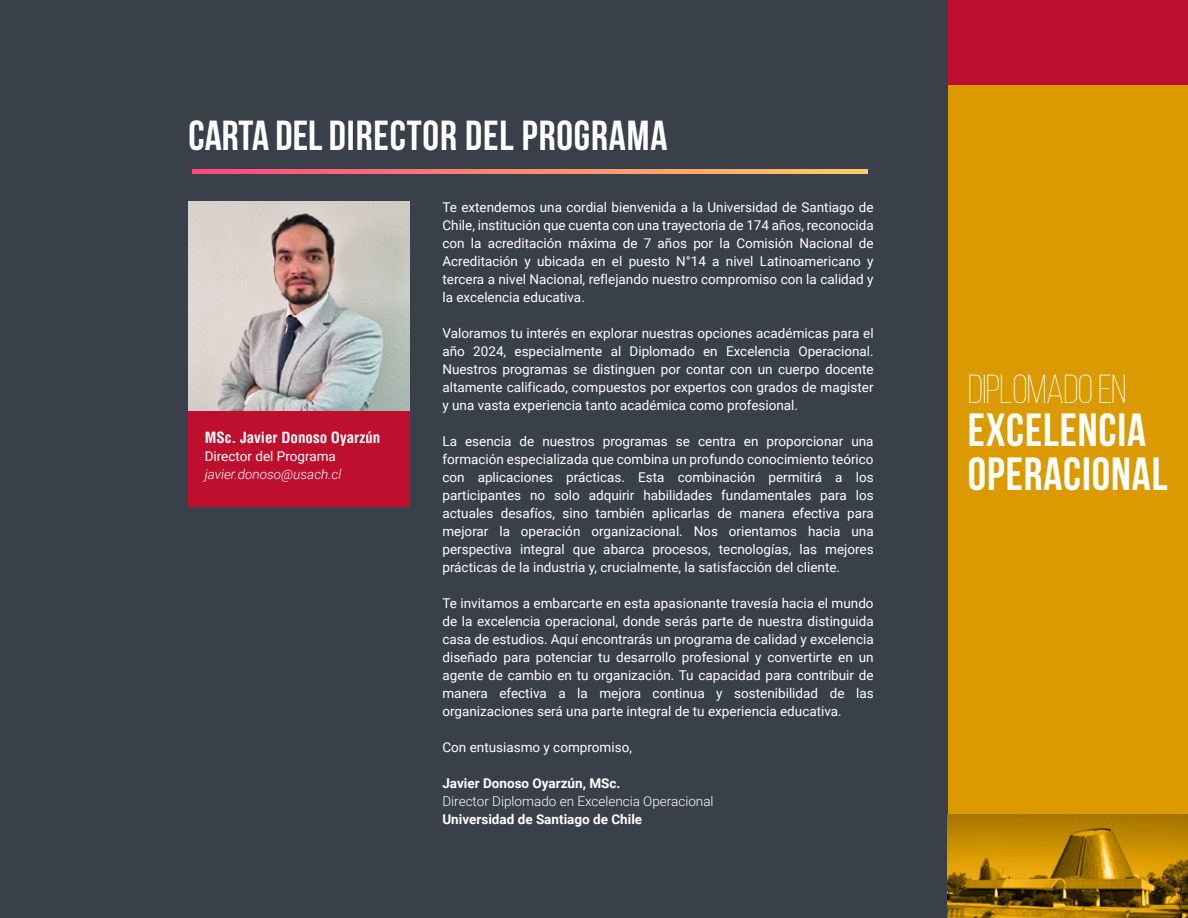
<style>
.page{position:relative;width:1188px;height:918px;background:#394049}
.page>*{position:absolute;margin:0;border:0;box-sizing:border-box;transform-origin:0 0}
.t1{font:700 46.5px/43.5px "Bebas Neue";letter-spacing:.02em;color:#fff}
.t2{font:700 42px "Bebas Neue";letter-spacing:.02em;color:#fff}
.t3{font:300 40.5px "Bebas Neue";letter-spacing:-.02em;color:#fff}
.t4{font:700 condensed 15px "Helvetica";color:#fff}
.t5{font:13.5px/18px "Roboto";color:#fff;text-align:justify}
.t6{font:700 13.5px "Roboto";color:#fff}
.t7{font:300 13.5px "Roboto";color:#fff}
.t8{font:italic 300 13.5px "Roboto";color:#fff}
</style>
<div class="page">
<div style="left:949px;top:0;width:239px;height:918px;background:#da9a00"></div>
<img style="left:188px;top:201px;width:222px;height:210px">
<div style="left:188px;top:411px;width:222px;height:96px;background:#be102e"></div>
<svg style="left:192px;top:169px;width:675px;height:4px;background:#ff8972"></svg>
<img style="left:948px;top:815px;width:240px;height:103px">
<div style="left:949px;top:0;width:239px;height:84px;background:#be102e"></div>
<h2 class="t2" style="left:188px;top:112px;width:481px">CARTA DEL DIRECTOR DEL PROGRAMA</h2>
<p class="t4" style="left:205px;top:428px;width:177px">MSc. Javier Donoso Oyarzún</p>
<p class="t5" style="left:205px;top:447px;width:133px">Director del Programa</p>
<p class="t8" style="left:205px;top:465px;width:138px">javier.donoso@usach.cl</p>
<p class="t5" style="left:442px;top:197px;width:433px">Te extendemos una cordial bienvenida a la Universidad de Santiago de Chile, institución que cuenta con una trayectoria de 174 años, reconocida con la acreditación máxima de 7 años por la Comisión Nacional de Acreditación y ubicada en el puesto N°14 a nivel Latinoamericano y tercera a nivel Nacional, reflejando nuestro compromiso con la calidad y la excelencia educativa.</p>
<p class="t5" style="left:442px;top:323px;width:433px">Valoramos tu interés en explorar nuestras opciones académicas para el año 2024, especialmente al Diplomado en Excelencia Operacional.<br>Nuestros programas se distinguen por contar con un cuerpo docente altamente calificado, compuestos por expertos con grados de magister y una vasta experiencia tanto académica como profesional.</p>
<p class="t5" style="left:442px;top:431px;width:433px">La esencia de nuestros programas se centra en proporcionar una formación especializada que combina un profundo conocimiento teórico con aplicaciones prácticas. Esta combinación permitirá a los participantes no solo adquirir habilidades fundamentales para los actuales desafíos, sino también aplicarlas de manera efectiva para mejorar la operación organizacional. Nos orientamos hacia una perspectiva integral que abarca procesos, tecnologías, las mejores prácticas de la industria y, crucialmente, la satisfacción del cliente.</p>
<p class="t5" style="left:442px;top:593px;width:433px">Te invitamos a embarcarte en esta apasionante travesía hacia el mundo de la excelencia operacional, donde serás parte de nuestra distinguida casa de estudios. Aquí encontrarás un programa de calidad y excelencia diseñado para potenciar tu desarrollo profesional y convertirte en un agente de cambio en tu organización. Tu capacidad para contribuir de manera efectiva a la mejora continua y sostenibilidad de las organizaciones será una parte integral de tu experiencia educativa.</p>
<p class="t5" style="left:442px;top:737px;width:191px">Con entusiasmo y compromiso,</p>
<p class="t6" style="left:442px;top:773px;width:180px">Javier Donoso Oyarzún, MSc.</p>
<p class="t7" style="left:442px;top:791px;width:273px">Director Diplomado en Excelencia Operacional</p>
<p class="t6" style="left:442px;top:809px;width:201px">Universidad de Santiago de Chile</p>
<h3 class="t3" style="left:968px;top:367px;width:160px">DIPLOMADO EN</h3>
<h1 class="t1" style="left:968px;top:408px;width:201px">EXCELENCIA<br>OPERACIONAL</h1>
</div>
